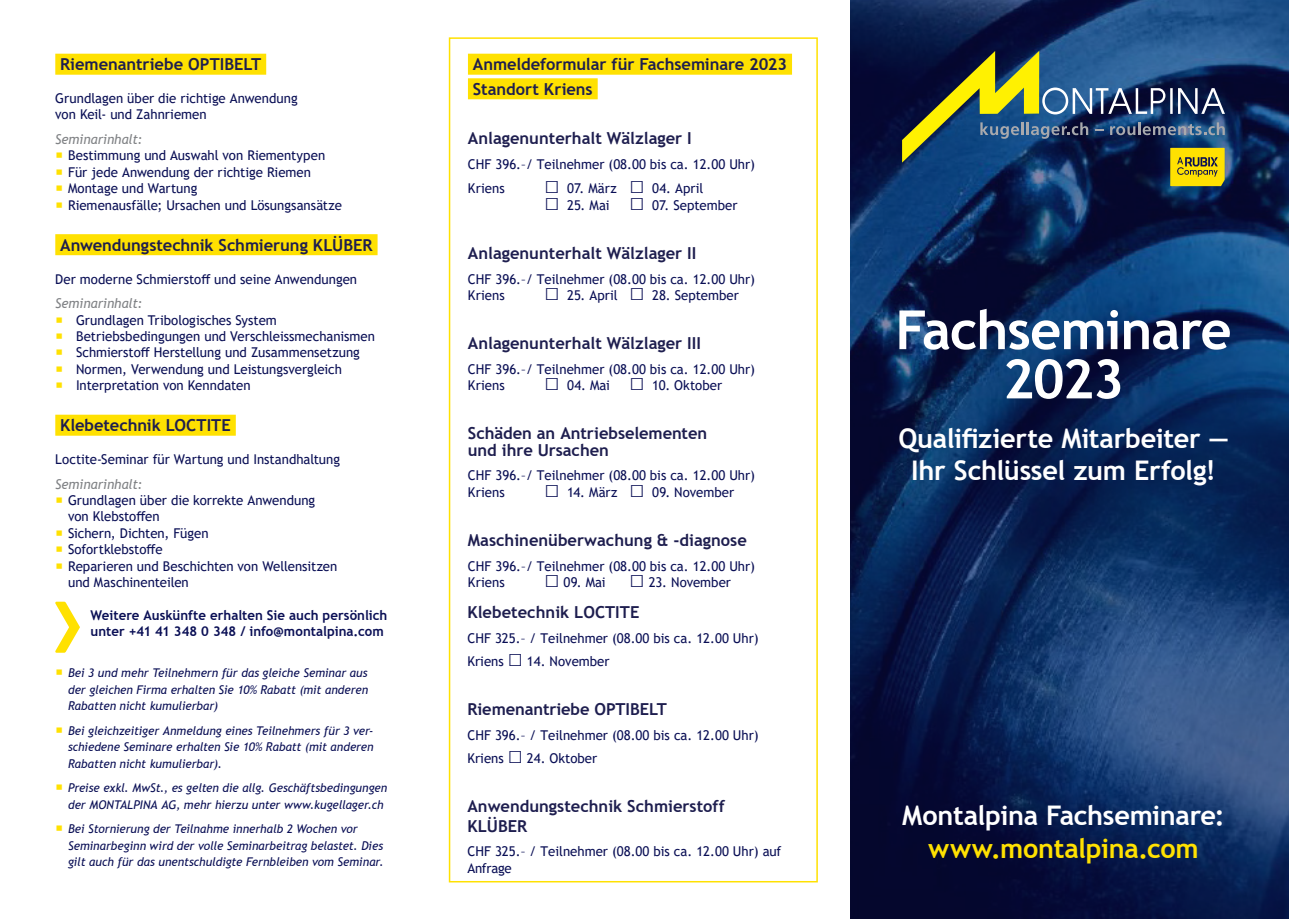
<style>
.page{position:relative;width:1289px;height:919px;background:#fff}
.page>*{position:absolute;margin:0;border:0;box-sizing:border-box;transform-origin:0 0}
.t1{font:700 54px "Trebuchet MS";letter-spacing:-.02em;color:#fff}
.Cover_Slogan{font:700 27px "Trebuchet MS";letter-spacing:-.01em;color:#fff}
.Cover_Slogan-2{font:700 27px "Trebuchet MS";letter-spacing:-.01em;color:#ffe101}
.Fliesstext_Datum{font:700 16.5px/24.6px "Trebuchet MS";color:#1e1e4f}
.Fliesstext{font:700 16.5px "Trebuchet MS";color:#1e1e4f}
.Fliesstext_Datum-2{font:13.5px/16.4px "Trebuchet MS";color:#0a0f55}
.Fliesstext-2{font:13.5px/16.4px "Trebuchet MS";color:#0a0f55}
.Fliesstext-3{font:700 13.5px/16.4px "Trebuchet MS";color:#0a0f55}
.t2{font:italic 13.5px "Trebuchet MS";letter-spacing:-.005em;color:#808285}
.t3{font:italic 12px/16.4px "Trebuchet MS";letter-spacing:-.005em;color:#0a0f55;text-align:justify}
.s1{font-weight:700;font-size:24px;color:#ffe101}
.s2{font-weight:700;font-style:normal;font-size:24px;color:#ffe101}
.s3{font-size:25.5px}
</style>
<div class="page">
<svg style="left:850px;top:0;width:438px;height:918px;background:#0e295a"></svg>
<svg style="left:902px;top:51px;width:322px;height:135px;background:#3c555e"></svg>
<div style="left:55px;top:54px;width:211px;height:21px;background:#ffe101"></div>
<div style="left:55px;top:234px;width:322px;height:21px;background:#ffe101"></div>
<div style="left:55px;top:414px;width:181px;height:21px;background:#ffe101"></div>
<div style="left:468px;top:54px;width:324px;height:21px;background:#ffe101"></div>
<div style="left:468px;top:78px;width:129px;height:21px;background:#ffe101"></div>
<svg style="left:55px;top:601px;width:25px;height:51px"></svg>
<div style="left:449px;top:37px;width:368px;height:845px;border:2px solid #ffe101"></div>
<h1 class="Fliesstext_Datum" style="left:60px;top:52px;width:202px">Riemenantriebe OPTIBELT</h1>
<p class="Fliesstext-2" style="left:55px;top:90px;width:244px">Grundlagen über die richtige Anwendung von Keil- und Zahnriemen</p>
<h3 class="t2" style="left:55px;top:131px;width:88px">Seminarinhalt:</h3>
<p class="Fliesstext_Datum-2" style="left:55px;top:147px;width:271px"><span class="s1">▪</span> Bestimmung und Auswahl von Riementypen</p>
<p class="Fliesstext_Datum-2" style="left:55px;top:164px;width:257px"><span class="s1">▪</span> Für jede Anwendung der richtige Riemen</p>
<p class="Fliesstext_Datum-2" style="left:55px;top:180px;width:143px"><span class="s1">▪</span> Montage und Wartung</p>
<p class="Fliesstext_Datum-2" style="left:55px;top:196px;width:288px"><span class="s1">▪</span> Riemenausfälle; Ursachen und Lösungsansätze</p>
<h1 class="Fliesstext_Datum" style="left:60px;top:232px;width:314px">Anwendungstechnik Schmierung KLÜBER</h1>
<p class="Fliesstext-2" style="left:55px;top:270px;width:303px">Der moderne Schmierstoff und seine Anwendungen</p>
<h3 class="t2" style="left:55px;top:295px;width:88px">Seminarinhalt:</h3>
<p class="Fliesstext_Datum-2" style="left:55px;top:311px;width:223px"><span class="s1">▪</span> Grundlagen Tribologisches System</p>
<p class="Fliesstext_Datum-2" style="left:55px;top:328px;width:321px"><span class="s1">▪</span> Betriebsbedingungen und Verschleissmechanismen</p>
<p class="Fliesstext_Datum-2" style="left:55px;top:344px;width:306px"><span class="s1">▪</span> Schmierstoff Herstellung und Zusammensetzung</p>
<p class="Fliesstext_Datum-2" style="left:55px;top:360px;width:288px"><span class="s1">▪</span> Normen, Verwendung und Leistungsvergleich</p>
<p class="Fliesstext_Datum-2" style="left:55px;top:377px;width:197px"><span class="s1">▪</span> Interpretation von Kenndaten</p>
<h1 class="Fliesstext_Datum" style="left:60px;top:413px;width:172px">Klebetechnik LOCTITE</h1>
<p class="Fliesstext-2" style="left:55px;top:451px;width:286px">Loctite-Seminar für Wartung und Instandhaltung</p>
<h3 class="t2" style="left:55px;top:475px;width:88px">Seminarinhalt:</h3>
<p class="Fliesstext_Datum-2" style="left:68px;top:492px;width:249px;text-indent:-13px"><span class="s1">▪</span> Grundlagen über die korrekte Anwendung von Klebstoffen</p>
<p class="Fliesstext_Datum-2" style="left:55px;top:524px;width:155px"><span class="s1">▪</span> Sichern, Dichten, Fügen</p>
<p class="Fliesstext_Datum-2" style="left:55px;top:541px;width:109px"><span class="s1">▪</span> Sofortklebstoffe</p>
<p class="Fliesstext_Datum-2" style="left:68px;top:557px;width:271px;text-indent:-13px"><span class="s1">▪</span> Reparieren und Beschichten von Wellensitzen und Maschinenteilen</p>
<p class="Fliesstext-3" style="left:91px;top:607px;width:298px">Weitere Auskünfte erhalten Sie auch persönlich unter +41 41 348 0 348 / info@montalpina.com</p>
<p class="t3" style="left:68px;top:665px;width:301px;text-indent:-13px"><span class="s2">▪</span> Bei 3 und mehr Teilnehmern für das gleiche Seminar aus der gleichen Firma erhalten Sie 10% Rabatt (mit anderen Rabatten nicht kumulierbar)</p>
<p class="t3" style="left:68px;top:722px;width:307px;text-indent:-13px"><span class="s2">▪</span> Bei gleichzeitiger Anmeldung eines Teilnehmers für 3 ver&shy;schiedene Seminare erhalten Sie 10% Rabatt (mit anderen Rabatten nicht kumulierbar).</p>
<p class="t3" style="left:68px;top:779px;width:321px;text-indent:-13px"><span class="s2">▪</span> Preise exkl. MwSt., es gelten die allg. Geschäftsbedingungen der MONTALPINA AG, mehr hierzu unter www.kugellager.ch</p>
<p class="t3" style="left:68px;top:820px;width:317px;text-align:left;text-indent:-13px"><span class="s2">▪</span> Bei Stornierung der Teilnahme innerhalb 2 Wochen vor<br>Seminarbeginn wird der volle Seminarbeitrag belastet. Dies gilt auch für das unentschuldigte Fernbleiben vom Seminar.</p>
<h1 class="Fliesstext_Datum" style="left:473px;top:52px;width:315px">Anmeldeformular für Fachseminare 2023<br>Standort Kriens</h1>
<p class="Fliesstext" style="left:468px;top:128px;width:225px">Anlagenunterhalt Wälzlager I</p>
<p class="Fliesstext-2" style="left:468px;top:155px;width:289px">CHF 396.–/ Teilnehmer (08.00 bis ca. 12.00 Uhr)</p>
<p class="Fliesstext_Datum-2" style="left:468px;top:180px;width:38px">Kriens</p>
<p class="Fliesstext_Datum-2" style="left:544px;top:180px;width:160px"><span class="s3">□</span> 07. März <span class="s3">□</span> 04. April</p>
<p class="Fliesstext_Datum-2" style="left:544px;top:196px;width:195px"><span class="s3">□</span> 25. Mai <span class="s3">□</span> 07. September</p>
<p class="Fliesstext_Datum" style="left:468px;top:241px;width:230px">Anlagenunterhalt Wälzlager II</p>
<p class="Fliesstext_Datum-2" style="left:468px;top:270px;width:289px">CHF 396.–/ Teilnehmer (08.00 bis ca. 12.00 Uhr)</p>
<p class="Fliesstext_Datum-2" style="left:468px;top:287px;width:38px">Kriens</p>
<p class="Fliesstext_Datum-2" style="left:544px;top:287px;width:196px"><span class="s3">□</span> 25. April <span class="s3">□</span> 28. September</p>
<p class="Fliesstext_Datum" style="left:468px;top:331px;width:235px">Anlagenunterhalt Wälzlager III</p>
<p class="Fliesstext_Datum-2" style="left:468px;top:360px;width:289px">CHF 396.–/ Teilnehmer (08.00 bis ca. 12.00 Uhr)</p>
<p class="Fliesstext_Datum-2" style="left:468px;top:377px;width:38px">Kriens</p>
<p class="Fliesstext_Datum-2" style="left:544px;top:377px;width:179px"><span class="s3">□</span> 04. Mai <span class="s3">□</span> 10. Oktober</p>
<p class="Fliesstext_Datum" style="left:468px;top:425px;width:241px;line-height:16.4px">Schäden an Antriebselementen und ihre Ursachen</p>
<p class="Fliesstext_Datum-2" style="left:468px;top:467px;width:289px">CHF 396.–/ Teilnehmer (08.00 bis ca. 12.00 Uhr)</p>
<p class="Fliesstext_Datum-2" style="left:468px;top:483px;width:38px">Kriens</p>
<p class="Fliesstext_Datum-2" style="left:544px;top:483px;width:191px"><span class="s3">□</span> 14. März <span class="s3">□</span> 09. November</p>
<p class="Fliesstext_Datum" style="left:468px;top:528px;width:280px">Maschinenüberwachung &amp; -diagnose</p>
<p class="Fliesstext_Datum-2" style="left:468px;top:557px;width:289px">CHF 396.–/ Teilnehmer (08.00 bis ca. 12.00 Uhr)</p>
<p class="Fliesstext_Datum-2" style="left:468px;top:574px;width:38px">Kriens</p>
<p class="Fliesstext_Datum-2" style="left:544px;top:574px;width:188px"><span class="s3">□</span> 09. Mai <span class="s3">□</span> 23. November</p>
<p class="Fliesstext_Datum" style="left:467px;top:599px;width:173px">Klebetechnik LOCTITE</p>
<p class="Fliesstext_Datum-2" style="left:467px;top:626px;width:293px;line-height:23.1px">CHF 325.– / Teilnehmer (08.00 bis ca. 12.00 Uhr)<br>Kriens <span class="s3">□</span> 14. November</p>
<p class="Fliesstext_Datum" style="left:467px;top:696px;width:201px">Riemenantriebe OPTIBELT</p>
<p class="Fliesstext_Datum-2" style="left:467px;top:723px;width:293px;line-height:23.1px">CHF 396.– / Teilnehmer (08.00 bis ca. 12.00 Uhr)<br>Kriens <span class="s3">□</span> 24. Oktober</p>
<p class="Fliesstext_Datum" style="left:467px;top:796px;width:259px;line-height:19.8px">Anwendungstechnik Schmierstoff<br>KLÜBER</p>
<p class="Fliesstext_Datum-2" style="left:467px;top:843px;width:315px">CHF 325.– / Teilnehmer (08.00 bis ca. 12.00 Uhr) auf<br>Anfrage</p>
<p class="t1" style="left:895px;top:296px;width:337px">Fachseminare</p>
<p class="t1" style="left:1002px;top:345px;width:123px">2023</p>
<p class="Cover_Slogan" style="left:898px;top:421px;width:332px">Qualifizierte Mitarbeiter —</p>
<p class="Cover_Slogan" style="left:911px;top:454px;width:306px">Ihr Schlüssel zum Erfolg!</p>
<p class="Cover_Slogan" style="left:902px;top:798px;width:324px">Montalpina Fachseminare:</p>
<p class="Cover_Slogan-2" style="left:928px;top:831px;width:272px">www.montalpina.com</p>
</div>
